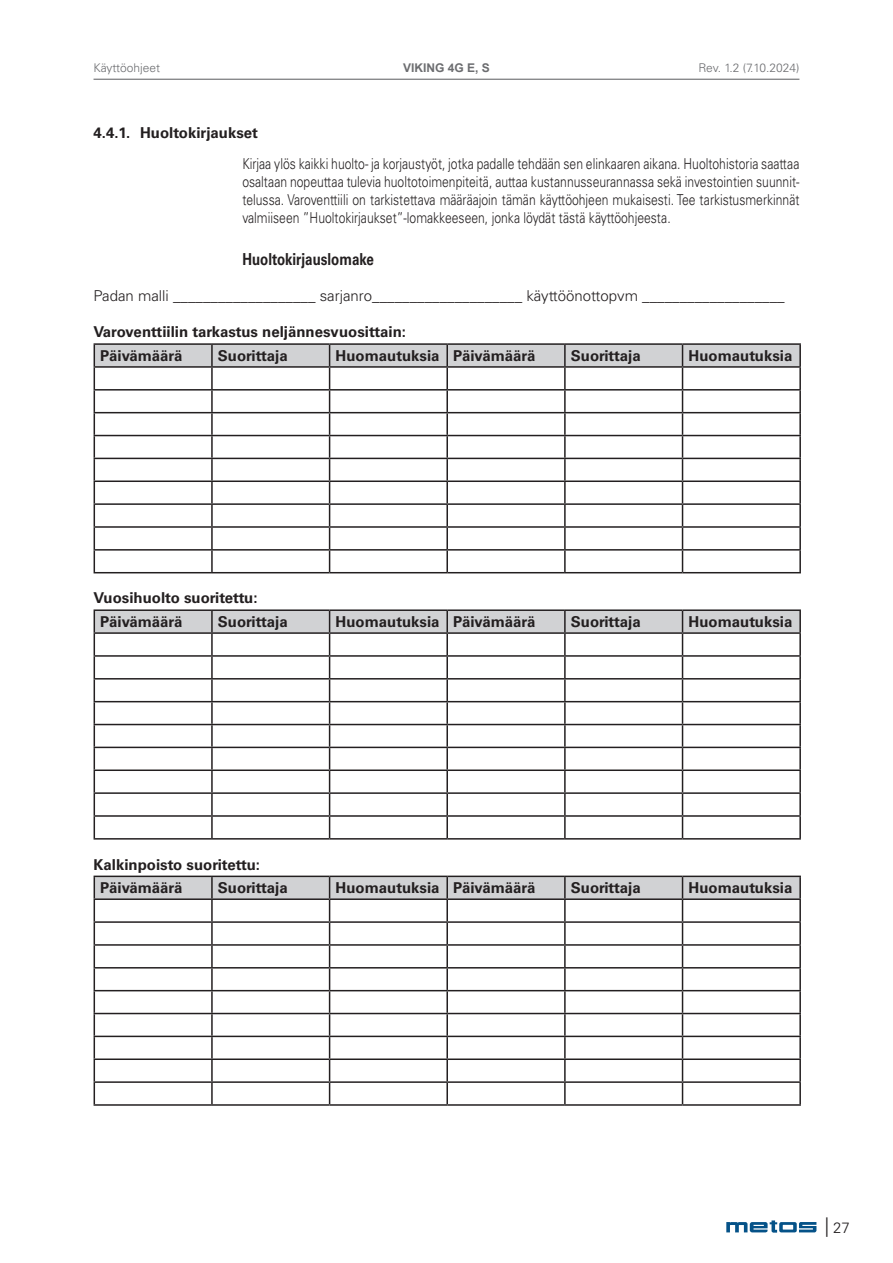
<style>
.page{position:relative;width:893px;height:1263px;background:#fff}
.page>*{position:absolute;margin:0;border:0;box-sizing:border-box;transform-origin:0 0}
.Body_11{font:700 16.5px "Univers LT Std";color:#231f20;scale:.81 1}
.Body{font:300 15px/18px "Univers LT Std";color:#231f20;text-align:justify;scale:.81 1}
.t1{font:700 15px "Univers LT Std";color:#231f20}
.Body-2{font:300 15px "Univers LT Std";color:#231f20}
.t2{font:300 12px "Univers LT Std";color:#6c6d70}
.t3{font:700 12px "Arial";color:#6c6d70}
.s1{font-size:19.5px}
</style>
<div class="page">
<svg style="left:726px;top:1220px;width:90px;height:13px"></svg>
<hr style="left:94px;top:79px;width:705px;height:1px;background:#6c6d70">
<hr style="left:94px;top:343px;width:118px;height:2px;background:#231f20">
<hr style="left:212px;top:343px;width:118px;height:2px;background:#231f20">
<hr style="left:330px;top:343px;width:117px;height:2px;background:#231f20">
<hr style="left:447px;top:343px;width:118px;height:2px;background:#231f20">
<hr style="left:565px;top:343px;width:117px;height:2px;background:#231f20">
<hr style="left:682px;top:343px;width:119px;height:2px;background:#231f20">
<hr style="left:799px;top:345px;width:2px;height:21px;background:#231f20">
<hr style="left:682px;top:366px;width:119px;height:2px;background:#231f20">
<hr style="left:799px;top:368px;width:2px;height:21px;background:#231f20">
<hr style="left:682px;top:389px;width:119px;height:2px;background:#231f20">
<hr style="left:799px;top:391px;width:2px;height:21px;background:#231f20">
<hr style="left:682px;top:412px;width:119px;height:1px;background:#231f20">
<hr style="left:799px;top:413px;width:2px;height:22px;background:#231f20">
<hr style="left:682px;top:435px;width:119px;height:1px;background:#231f20">
<hr style="left:799px;top:436px;width:2px;height:22px;background:#231f20">
<hr style="left:682px;top:458px;width:119px;height:1px;background:#231f20">
<hr style="left:799px;top:459px;width:2px;height:21px;background:#231f20">
<hr style="left:682px;top:480px;width:119px;height:2px;background:#231f20">
<hr style="left:799px;top:482px;width:2px;height:21px;background:#231f20">
<hr style="left:682px;top:503px;width:119px;height:2px;background:#231f20">
<hr style="left:799px;top:505px;width:2px;height:21px;background:#231f20">
<hr style="left:682px;top:526px;width:119px;height:2px;background:#231f20">
<hr style="left:799px;top:528px;width:2px;height:21px;background:#231f20">
<hr style="left:682px;top:549px;width:119px;height:2px;background:#231f20">
<svg style="left:94px;top:344px;width:706px;height:228px"></svg>
<hr style="left:799px;top:551px;width:2px;height:21px;background:#231f20">
<hr style="left:94px;top:572px;width:118px;height:1px;background:#231f20">
<hr style="left:212px;top:572px;width:118px;height:1px;background:#231f20">
<hr style="left:330px;top:572px;width:117px;height:1px;background:#231f20">
<hr style="left:447px;top:572px;width:118px;height:1px;background:#231f20">
<hr style="left:565px;top:572px;width:117px;height:1px;background:#231f20">
<hr style="left:682px;top:572px;width:119px;height:1px;background:#231f20">
<hr style="left:94px;top:609px;width:118px;height:2px;background:#231f20">
<hr style="left:212px;top:609px;width:118px;height:2px;background:#231f20">
<hr style="left:330px;top:609px;width:117px;height:2px;background:#231f20">
<hr style="left:447px;top:609px;width:118px;height:2px;background:#231f20">
<hr style="left:565px;top:609px;width:117px;height:2px;background:#231f20">
<hr style="left:682px;top:609px;width:119px;height:2px;background:#231f20">
<hr style="left:799px;top:611px;width:2px;height:21px;background:#231f20">
<hr style="left:682px;top:632px;width:119px;height:2px;background:#231f20">
<hr style="left:799px;top:634px;width:2px;height:21px;background:#231f20">
<hr style="left:682px;top:655px;width:119px;height:2px;background:#231f20">
<hr style="left:799px;top:657px;width:2px;height:21px;background:#231f20">
<hr style="left:682px;top:678px;width:119px;height:1px;background:#231f20">
<hr style="left:799px;top:679px;width:2px;height:22px;background:#231f20">
<hr style="left:682px;top:701px;width:119px;height:1px;background:#231f20">
<hr style="left:799px;top:702px;width:2px;height:22px;background:#231f20">
<hr style="left:682px;top:724px;width:119px;height:1px;background:#231f20">
<hr style="left:799px;top:725px;width:2px;height:22px;background:#231f20">
<hr style="left:682px;top:747px;width:119px;height:1px;background:#231f20">
<hr style="left:799px;top:748px;width:2px;height:21px;background:#231f20">
<hr style="left:682px;top:769px;width:119px;height:2px;background:#231f20">
<hr style="left:799px;top:771px;width:2px;height:21px;background:#231f20">
<hr style="left:682px;top:792px;width:119px;height:2px;background:#231f20">
<hr style="left:799px;top:794px;width:2px;height:21px;background:#231f20">
<hr style="left:682px;top:815px;width:119px;height:2px;background:#231f20">
<svg style="left:94px;top:610px;width:706px;height:228px"></svg>
<hr style="left:799px;top:817px;width:2px;height:21px;background:#231f20">
<hr style="left:94px;top:838px;width:118px;height:1px;background:#231f20">
<hr style="left:212px;top:838px;width:118px;height:1px;background:#231f20">
<hr style="left:330px;top:838px;width:117px;height:1px;background:#231f20">
<hr style="left:447px;top:838px;width:118px;height:1px;background:#231f20">
<hr style="left:565px;top:838px;width:117px;height:1px;background:#231f20">
<hr style="left:682px;top:838px;width:119px;height:1px;background:#231f20">
<hr style="left:94px;top:875px;width:118px;height:2px;background:#231f20">
<hr style="left:212px;top:875px;width:118px;height:2px;background:#231f20">
<hr style="left:330px;top:875px;width:117px;height:2px;background:#231f20">
<hr style="left:447px;top:875px;width:118px;height:2px;background:#231f20">
<hr style="left:565px;top:875px;width:117px;height:2px;background:#231f20">
<hr style="left:682px;top:875px;width:119px;height:2px;background:#231f20">
<hr style="left:799px;top:877px;width:2px;height:21px;background:#231f20">
<hr style="left:682px;top:898px;width:119px;height:2px;background:#231f20">
<hr style="left:799px;top:900px;width:2px;height:21px;background:#231f20">
<hr style="left:682px;top:921px;width:119px;height:2px;background:#231f20">
<hr style="left:799px;top:923px;width:2px;height:21px;background:#231f20">
<hr style="left:682px;top:944px;width:119px;height:2px;background:#231f20">
<hr style="left:799px;top:946px;width:2px;height:21px;background:#231f20">
<hr style="left:682px;top:967px;width:119px;height:1px;background:#231f20">
<hr style="left:799px;top:968px;width:2px;height:22px;background:#231f20">
<hr style="left:682px;top:990px;width:119px;height:1px;background:#231f20">
<hr style="left:799px;top:991px;width:2px;height:22px;background:#231f20">
<hr style="left:682px;top:1013px;width:119px;height:1px;background:#231f20">
<hr style="left:799px;top:1014px;width:2px;height:22px;background:#231f20">
<hr style="left:682px;top:1036px;width:119px;height:1px;background:#231f20">
<hr style="left:799px;top:1037px;width:2px;height:21px;background:#231f20">
<hr style="left:682px;top:1058px;width:119px;height:2px;background:#231f20">
<hr style="left:799px;top:1060px;width:2px;height:21px;background:#231f20">
<hr style="left:682px;top:1081px;width:119px;height:2px;background:#231f20">
<svg style="left:94px;top:876px;width:706px;height:228px"></svg>
<hr style="left:799px;top:1083px;width:2px;height:21px;background:#231f20">
<hr style="left:94px;top:1104px;width:118px;height:2px;background:#231f20">
<hr style="left:212px;top:1104px;width:118px;height:2px;background:#231f20">
<hr style="left:330px;top:1104px;width:117px;height:2px;background:#231f20">
<hr style="left:447px;top:1104px;width:118px;height:2px;background:#231f20">
<hr style="left:565px;top:1104px;width:117px;height:2px;background:#231f20">
<hr style="left:682px;top:1104px;width:119px;height:2px;background:#231f20">
<p class="t2" style="left:94px;top:61px;width:68px">Käyttöohjeet</p>
<p class="t3" style="left:403px;top:60px;width:88px">VIKING 4G E, S</p>
<p class="t2" style="left:698px;top:61px;width:102px">Rev. 1.2 (7.10.2024)</p>
<p class="t1" style="left:94px;top:124px;width:166px">4.4.1. Huoltokirjaukset</p>
<p class="Body" style="left:242px;top:155px;width:689px">Kirjaa ylös kaikki huolto- ja korjaustyöt, jotka padalle tehdään sen elinkaaren aikana. Huoltohistoria saattaa osaltaan nopeuttaa tulevia huoltotoimenpiteitä, auttaa kustannusseurannassa sekä investointien suunnit&shy;telussa. Varoventtiili on tarkistettava määräajoin tämän käyttöohjeen mukaisesti. Tee tarkistusmerkinnät valmiiseen ”Huoltokirjaukset”-lomakkeeseen, jonka löydät tästä käyttöohjeesta.</p>
<p class="Body_11" style="left:242px;top:250px;width:164px">Huoltokirjauslomake</p>
<p class="Body-2" style="left:94px;top:287px;width:693px">Padan malli ___________________ sarjanro____________________ käyttöönottopvm ___________________</p>
<p class="t1" style="left:94px;top:323px;width:314px">Varoventtiilin tarkastus neljännesvuosittain:</p>
<p class="t1" style="left:100px;top:347px;width:84px">Päivämäärä</p>
<p class="t1" style="left:218px;top:347px;width:71px">Suorittaja</p>
<p class="t1" style="left:336px;top:347px;width:105px">Huomautuksia</p>
<p class="t1" style="left:453px;top:347px;width:84px">Päivämäärä</p>
<p class="t1" style="left:571px;top:347px;width:71px">Suorittaja</p>
<p class="t1" style="left:688px;top:347px;width:105px">Huomautuksia</p>
<p class="t1" style="left:94px;top:589px;width:166px">Vuosihuolto suoritettu:</p>
<p class="t1" style="left:100px;top:613px;width:84px">Päivämäärä</p>
<p class="t1" style="left:218px;top:613px;width:71px">Suorittaja</p>
<p class="t1" style="left:336px;top:613px;width:105px">Huomautuksia</p>
<p class="t1" style="left:453px;top:613px;width:84px">Päivämäärä</p>
<p class="t1" style="left:571px;top:613px;width:71px">Suorittaja</p>
<p class="t1" style="left:688px;top:613px;width:105px">Huomautuksia</p>
<p class="t1" style="left:94px;top:855px;width:168px">Kalkinpoisto suoritettu:</p>
<p class="t1" style="left:100px;top:879px;width:84px">Päivämäärä</p>
<p class="t1" style="left:218px;top:879px;width:71px">Suorittaja</p>
<p class="t1" style="left:336px;top:879px;width:105px">Huomautuksia</p>
<p class="t1" style="left:453px;top:879px;width:84px">Päivämäärä</p>
<p class="t1" style="left:571px;top:879px;width:71px">Suorittaja</p>
<p class="t1" style="left:688px;top:879px;width:105px">Huomautuksia</p>
<p class="Body-2" style="left:825px;top:1219px;width:27px"><span class="s1">|</span> 27</p>
</div>
